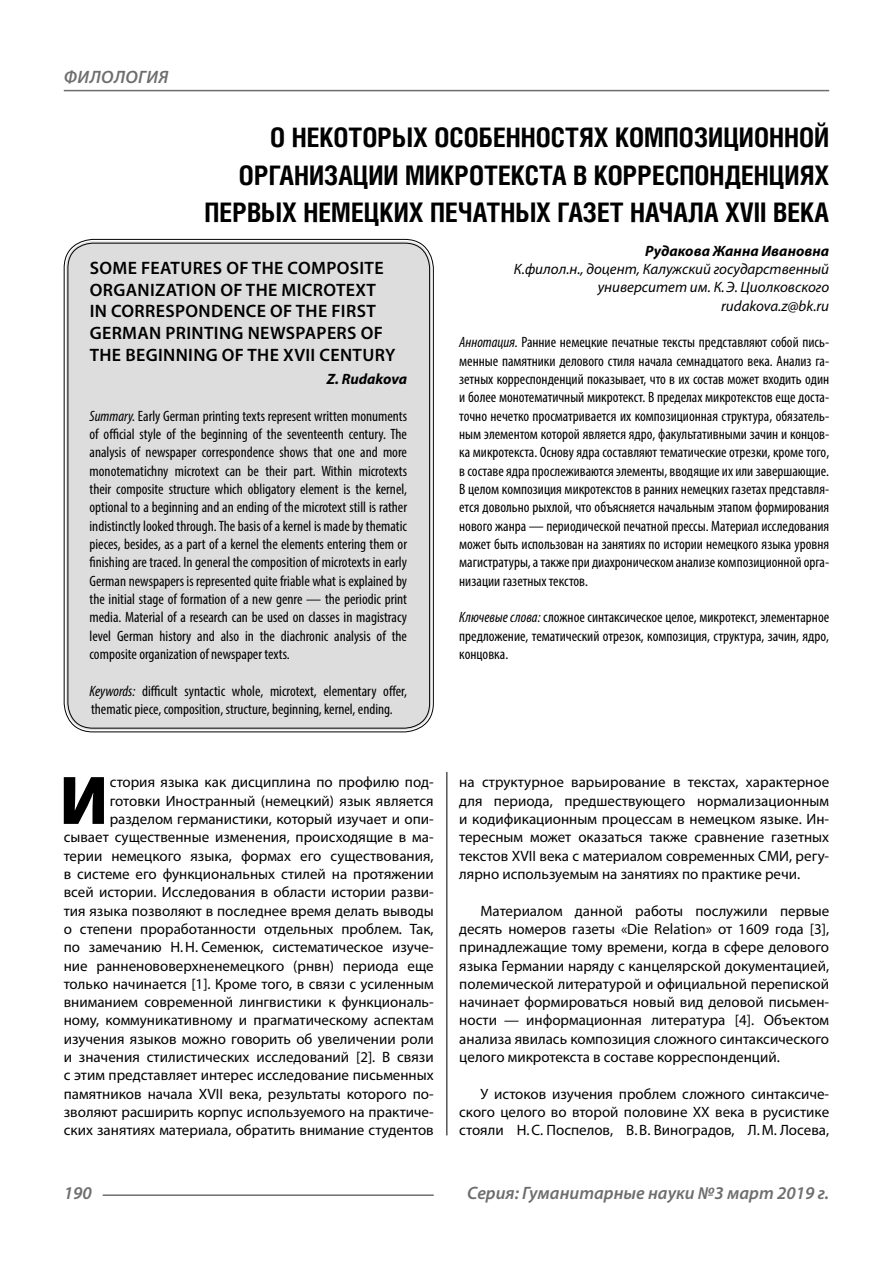
<style>
.page{position:relative;width:893px;height:1263px;background:#fff}
.page>*{position:absolute;margin:0;border:0;box-sizing:border-box;transform-origin:0 0}
.Bukvica{font:900 69.3px "Myriad Pro";color:#000}
.Header{font:700 27px/37.5px "Helios Cond";color:#000;text-align:right}
.Header-eng{font:600 18px/21.6px "Myriad Pro";letter-spacing:.02em;color:#000}
.t1{font:italic 600 18px "Myriad Pro";color:#6e6e6e}
.Bukvica-2{font:15px/18.3px "Myriad Pro";color:#000;text-align:right}
.Annotation-rus{font:condensed 15px/18.3px "Myriad Pro";color:#000;text-align:justify}
.Annotation-eng{font:condensed 15px/18.3px "Myriad Pro";color:#000;text-align:justify}
.Normal{font:15px/18.3px "Myriad Pro";color:#000;text-align:justify}
.Author-doc{font:italic 15px/18.3px "Myriad Pro";color:#000;text-align:right}
.Author{font:italic 700 15px "Myriad Pro";color:#000}
.Author-email{font:italic 15px "Myriad Pro";color:#000}
.Author-eng{font:italic 700 15px "Myriad Pro";letter-spacing:-.005em;color:#000}
.s1{font-style:italic}
</style>
<div class="page">
<hr style="left:446px;top:128px;width:1px;height:1007px;background:#000">
<div style="left:43px;top:0;width:786px;height:772px;background:#fff"></div>
<div style="left:66px;top:241px;width:365px;height:489px;background:#ddd;border-radius:27px"></div>
<hr style="left:103px;top:1194px;width:331px;height:2px;background:#6e6e6e">
<hr style="left:64px;top:90px;width:765px;height:1px;background:#6e6e6e">
<p class="t1" style="left:64px;top:66px;width:26px">Филология</p>
<p class="Header" style="left:205px;top:118px;width:626px">О НЕКОТОРЫХ ОСОБЕННОСТЯХ КОМПОЗИЦИОННОЙ<br>ОРГАНИЗАЦИИ МИКРОТЕКСТА В КОРРЕСПОНДЕНЦИЯХ<br>ПЕРВЫХ НЕМЕЦКИХ ПЕЧАТНЫХ ГАЗЕТ НАЧАЛА XVII ВЕКА</p>
<p class="Author" style="left:645px;top:241px;width:185px">Рудакова Жанна Ивановна</p>
<p class="Author-doc" style="left:514px;top:260px;width:317px">К.филол.н., доцент, Калужский государственный университет им. К.Э. Циолковского</p>
<p class="Author-email" style="left:721px;top:296px;width:109px">rudakova.z@bk.ru</p>
<p class="Annotation-rus" style="left:459px;top:333px;width:371px"><span class="s1">Аннотация.</span> Ранние немецкие печатные тексты представляют собой пись&shy;менные памятники делового стиля начала семнадцатого века. Анализ га&shy;зетных корреспонденций показывает, что в их состав может входить один и более монотематичный микротекст. В пределах микротекстов еще доста&shy;точно нечетко просматривается их композиционная структура, обязатель&shy;ным элементом которой является ядро, факультативными зачин и концов&shy;ка микротекста. Основу ядра составляют тематические отрезки, кроме того, в составе ядра прослеживаются элементы, вводящие их или завершающие.<br>В целом композиция микротекстов в ранних немецких газетах представля&shy;ется довольно рыхлой, что объясняется начальным этапом формирования нового жанра — периодической печатной прессы. Материал исследования может быть использован на занятиях по истории немецкого языка уровня магистратуры, а также при диахроническом анализе композиционной орга&shy;низации газетных текстов.</p>
<p class="Annotation-rus" style="left:459px;top:608px;width:371px"><span class="s1">Ключевые слова:</span> сложное синтаксическое целое, микротекст, элементарное предложение, тематический отрезок, композиция, структура, зачин, ядро, концовка.</p>
<p class="Header-eng" style="left:90px;top:257px;width:307px">SOME FEATURES OF THE COMPOSITE<br>ORGANIZATION OF THE MICROTEXT<br>IN CORRESPONDENCE OF THE FIRST<br>GERMAN PRINTING NEWSPAPERS OF<br>THE BEGINNING OF THE XVII CENTURY</p>
<p class="Author-eng" style="left:327px;top:369px;width:82px">Z. Rudakova</p>
<p class="Annotation-eng" style="left:90px;top:406px;width:319px"><span class="s1">Summary.</span> Early German printing texts represent written monuments of official style of the beginning of the seventeenth century. The analysis of newspaper correspondence shows that one and more monotematichny microtext can be their part. Within microtexts their composite structure which obligatory element is the kernel, optional to a beginning and an ending of the microtext still is rather indistinctly looked through. The basis of a kernel is made by thematic pieces, besides, as a part of a kernel the elements entering them or finishing are traced. In general the composition of microtexts in early German newspapers is represented quite friable what is explained by the initial stage of formation of a new genre — the periodic print media. Material of a research can be used on classes in magistracy level German history and also in the diachronic analysis of the composite organization of newspaper texts.</p>
<p class="Annotation-eng" style="left:90px;top:681px;width:319px"><span class="s1">Keywords:</span> difficult syntactic whole, microtext, elementary offer, thematic piece, composition, structure, beginning, kernel, ending.</p>
<p class="Bukvica-2" style="left:64px;top:773px;width:371px">стория языка как дисциплина по профилю под&shy;готовки Иностранный (немецкий) язык является разделом германистики, который изучает и опи&shy;сывает существенные изменения, происходящие в ма&shy;терии немецкого языка, формах его существования, в системе его функциональных стилей на протяжении всей истории. Исследования в области истории разви&shy;тия языка позволяют в последнее время делать выводы о степени проработанности отдельных проблем. Так, по замечанию Н.Н. Семенюк, систематическое изуче&shy;ние ранненововерхненемецкого (рнвн) периода еще только начинается [1]. Кроме того, в связи с усиленным вниманием современной лингвистики к функциональ&shy;ному, коммуникативному и прагматическому аспектам изучения языков можно говорить об увеличении роли и значения стилистических исследований [2]. В связи с этим представляет интерес исследование письменных памятников начала XVII века, результаты которого по&shy;зволяют расширить корпус используемого на практиче&shy;ских занятиях материала, обратить внимание студентов</p>
<p class="Bukvica-2" style="left:459px;top:773px;width:371px;text-align:justify">на структурное варьирование в текстах, характерное для периода, предшествующего нормализационным и кодификационным процессам в немецком языке. Ин&shy;тересным может оказаться также сравнение газетных текстов XVII века с материалом современных СМИ, регу&shy;лярно используемым на занятиях по практике речи.</p>
<p class="Bukvica" style="left:59px;top:754px;width:50px">И</p>
<p class="Normal" style="left:459px;top:901px;width:371px;text-indent:21px">Материалом данной работы послужили первые десять номеров газеты «Die Relation» от 1609 года [3], принадлежащие тому времени, когда в сфере делового языка Германии наряду с канцелярской документацией, полемической литературой и официальной перепиской начинает формироваться новый вид деловой письмен&shy;ности — информационная литература [4]. Объектом анализа явилась композиция сложного синтаксического целого микротекста в составе корреспонденций.</p>
<p class="Normal" style="left:459px;top:1084px;width:371px;text-indent:21px">У истоков изучения проблем сложного синтаксиче&shy;ского целого во второй половине XX века в русистике стояли Н.С. Поспелов, В.В. Виноградов, Л.М. Лосева,</p>
<p class="t1" style="left:64px;top:1182px;width:30px">190</p>
<p class="t1" style="left:467px;top:1182px;width:363px">Серия: Гуманитарные науки №3 март 2019 г.</p>
</div>
